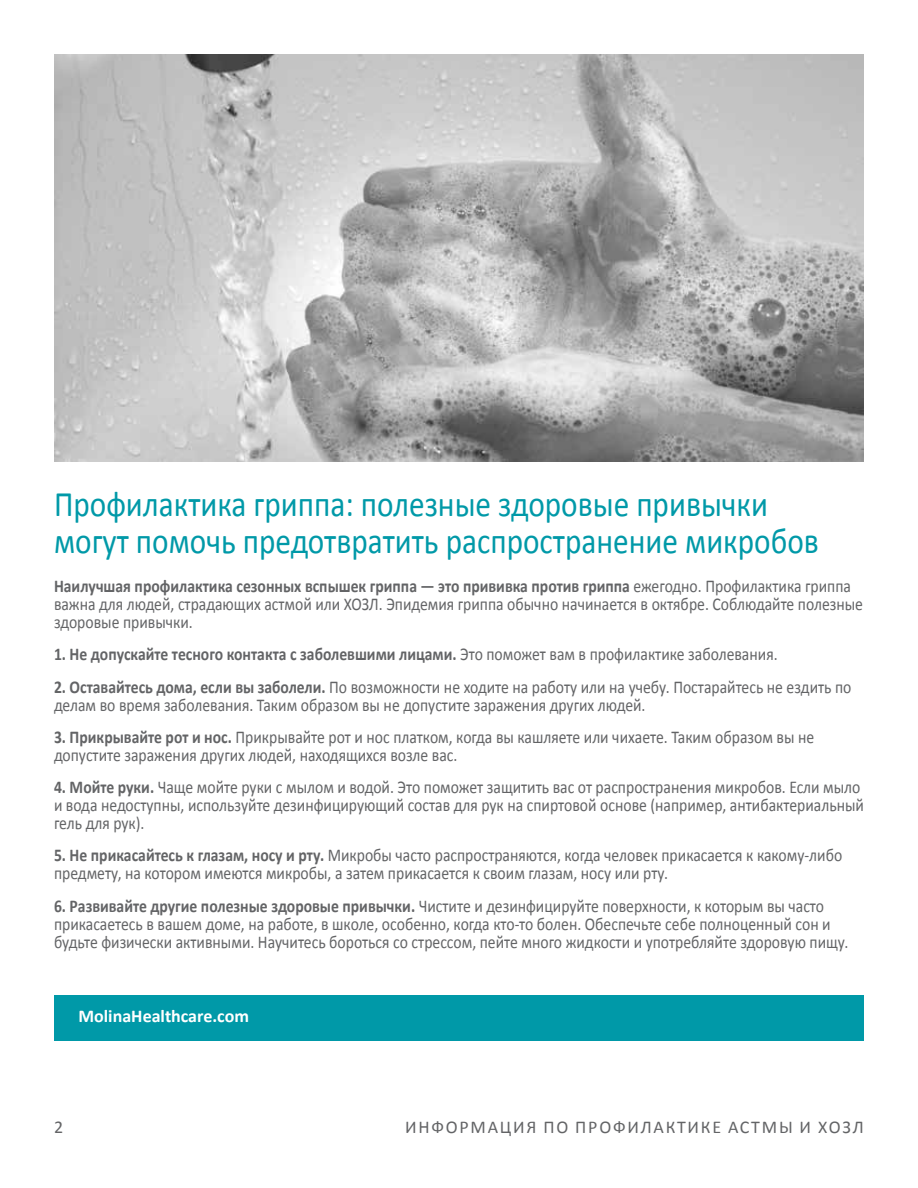
<style>
.page{position:relative;width:918px;height:1188px;background:#fff}
.page>*{position:absolute;margin:0;border:0;box-sizing:border-box;transform-origin:0 0}
.t1{font:36px/37.5px "Calibri";color:#0099a8;scale:.87 1}
.t2{font:18px/18px "Calibri";color:#636466;scale:.87 1}
.t3{font:700 18px "Calibri";color:#636466;scale:.87 1}
.t4{font:18px "Calibri";letter-spacing:.1em;color:#636466}
.t5{font:700 18px "Calibri";color:#fff}
.t6{font:18px "Calibri";color:#636466}
.s1{font-weight:700}
.s2{font-weight:400}
</style>
<div class="page">
<div style="left:54px;top:995px;width:810px;height:46px;background:#0099a8"></div>
<img style="left:54px;top:54px;width:810px;height:407px">
<h1 class="t1" style="left:54px;top:485px;width:881px">Профилактика гриппа: полезные здоровые привычки могут помочь предотвратить распространение микробов</h1>
<p class="t2" style="left:54px;top:577px;width:932px"><span class="s1">Наилучшая профилактика сезонных вспышек гриппа — это прививка против гриппа</span> ежегодно. Профилактика гриппа важна для людей, страдающих астмой или ХОЗЛ. Эпидемия гриппа обычно начинается в октябре. Соблюдайте полезные здоровые привычки.</p>
<p class="t3" style="left:54px;top:643px;width:833px">1. Не допускайте тесного контакта с заболевшими лицами. <span class="s2">Это поможет вам в профилактике заболевания.</span></p>
<p class="t2" style="left:54px;top:678px;width:918px"><span class="s1">2. Оставайтесь дома, если вы заболели.</span> По возможности не ходите на работу или на учебу. Постарайтесь не ездить по делам во время заболевания. Таким образом вы не допустите заражения других людей.</p>
<p class="t2" style="left:54px;top:728px;width:875px"><span class="s1">3. Прикрывайте рот и нос.</span> Прикрывайте рот и нос платком, когда вы кашляете или чихаете. Таким образом вы не допустите заражения других людей, находящихся возле вас.</p>
<p class="t2" style="left:54px;top:778px;width:933px"><span class="s1">4. Мойте руки.</span> Чаще мойте руки с мылом и водой. Это поможет защитить вас от распространения микробов. Если мыло и вода недоступны, используйте дезинфицирующий состав для рук на спиртовой основе (например, антибактериальный гель для рук).</p>
<p class="t2" style="left:54px;top:847px;width:908px"><span class="s1">5. Не прикасайтесь к глазам, носу и рту.</span> Микробы часто распространяются, когда человек прикасается к какому-либо предмету, на котором имеются микробы, а затем прикасается к своим глазам, носу или рту.</p>
<p class="t2" style="left:54px;top:897px;width:915px"><span class="s1">6. Развивайте другие полезные здоровые привычки.</span> Чистите и дезинфицируйте поверхности, к которым вы часто прикасаетесь в вашем доме, на работе, в школе, особенно, когда кто-то болен. Обеспечьте себе полноценный сон и будьте физически активными. Научитесь бороться со стрессом, пейте много жидкости и употребляйте здоровую пищу.</p>
<p class="t5" style="left:78px;top:1004px;width:172px">MolinaHealthcare.com</p>
<p class="t6" style="left:54px;top:1115px;width:11px">2</p>
<p class="t4" style="left:405px;top:1115px;width:460px">ИНФОРМАЦИЯ ПО ПРОФИЛАКТИКЕ АСТМЫ И ХОЗЛ</p>
</div>
